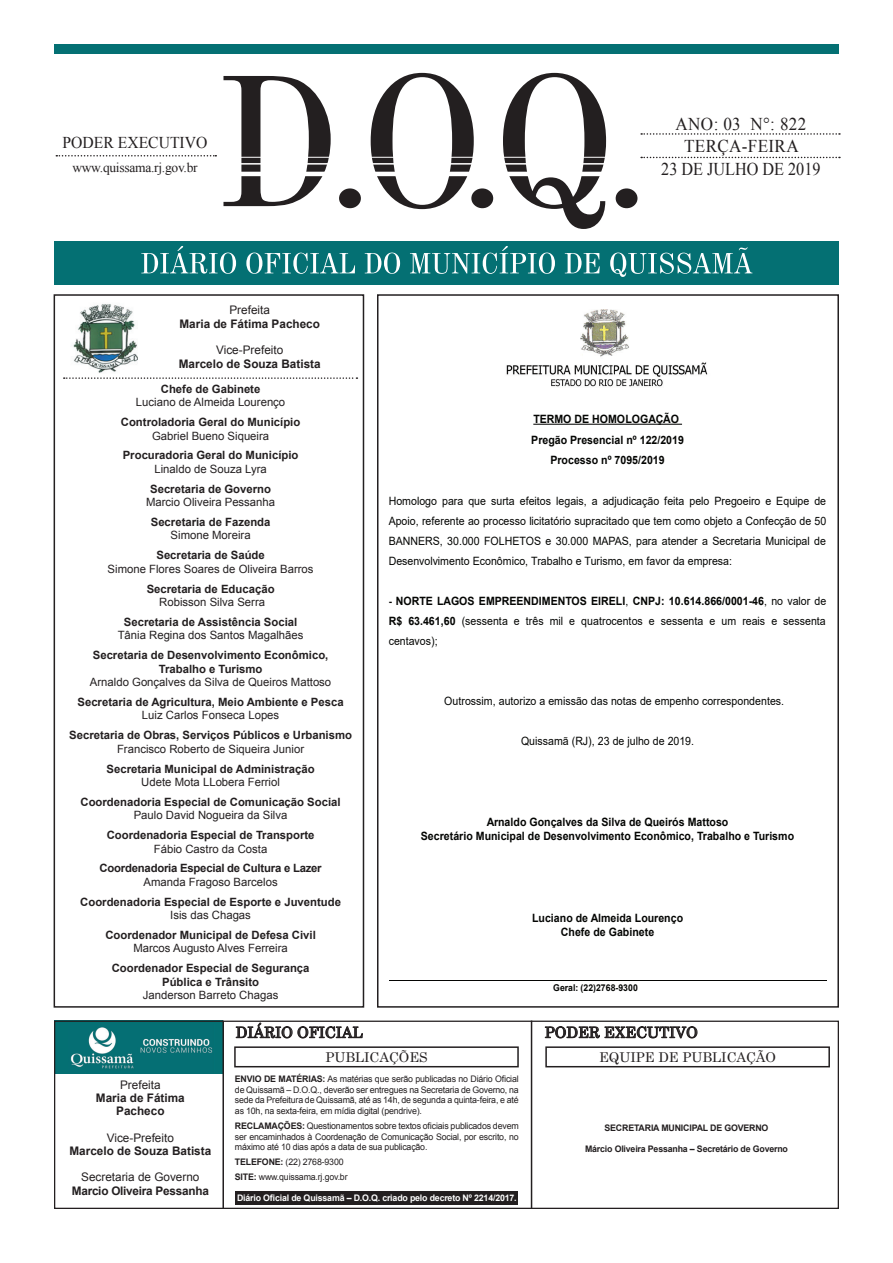
<style>
.page{position:relative;width:893px;height:1263px;background:#fff}
.page>*{position:absolute;margin:0;border:0;box-sizing:border-box;transform-origin:0 0}
.t1{font:18px/22.5px "Times New Roman";letter-spacing:.02em;color:#231f20;text-align:center;scale:.95 1}
.t2{font:16.5px "Times New Roman";color:#231f20;scale:.95 1}
.t3{font:15px "Century";color:#231f20}
.t4{font:13.5px "Century";color:#231f20}
.t5{font:13.5px "Times New Roman";letter-spacing:-.02em;color:#231f20}
.t6{font:700 11.85px/13.4px "Arial";color:#231f20;text-align:center}
.t7{font:11.85px "Arial";color:#231f20}
.t8{font:700 11.85px "Arial";letter-spacing:-.02em;color:#231f20}
.t9{font:11.4px/19.8px "Arial";color:#040503;text-align:justify;scale:.92 1}
.t10{font:700 11.4px/13.5px "Arial";color:#231f20;text-align:center}
.t11{font:11.4px "Arial";color:#231f20}
.t12{font:700 11.4px/20.5px "Arial";color:#040503;text-align:center;scale:.92 1}
.t13{font:700 11.4px "Arial";letter-spacing:-.02em;color:#231f20}
.t14{font:700 9.3px "Arial";color:#040503;scale:.92 1}
.t15{font:9px/10.5px "Arial";letter-spacing:-.02em;color:#231f20;text-align:justify}
.t16{font:700 9px "Arial";letter-spacing:-.02em;color:#231f20}
.t17{font:700 9px "Arial";letter-spacing:-.02em;color:#fff}
.s1{font-weight:700;font-size:10.35px}
.s2{font-weight:700}
</style>
<div class="page">
<div style="left:54px;top:242px;width:785px;height:43px;background:#047073"></div>
<svg style="left:141px;top:246px;width:611px;height:31px"></svg>
<svg style="left:641px;top:133px;width:199px;height:2px"></svg>
<svg style="left:56px;top:155px;width:160px;height:2px"></svg>
<svg style="left:641px;top:157px;width:199px;height:1px"></svg>
<svg style="left:223px;top:73px;width:414px;height:156px"></svg>
<hr style="left:233px;top:172px;width:387px;height:4px;background:#fff">
<hr style="left:233px;top:163px;width:387px;height:2px;background:#fff">
<hr style="left:233px;top:157px;width:387px;height:1px;background:#fff">
<div style="left:54px;top:1021px;width:168px;height:53px;background:#047073"></div>
<div style="left:236px;top:1191px;width:282px;height:13px;background:#231f20"></div>
<img style="left:63px;top:304px;width:75px;height:74px">
<div style="left:54px;top:294px;width:310px;height:714px;border:2px solid #231f20"></div>
<div style="left:377px;top:294px;width:462px;height:714px;border:2px solid #231f20"></div>
<svg style="left:64px;top:377px;width:293px;height:2px"></svg>
<div style="left:54px;top:1020px;width:785px;height:189px;border:1px solid #231f20"></div>
<svg style="left:235px;top:1022px;width:128px;height:17px"></svg>
<svg style="left:544px;top:1026px;width:154px;height:13px"></svg>
<div style="left:234px;top:1046px;width:285px;height:21px;border:2px solid #231f20"></div>
<div style="left:545px;top:1046px;width:285px;height:21px;border:2px solid #231f20"></div>
<hr style="left:531px;top:1020px;width:1px;height:189px;background:#231f20">
<hr style="left:222px;top:1020px;width:2px;height:189px;background:#231f20">
<img style="left:70px;top:1027px;width:143px;height:42px">
<div style="left:54px;top:44px;width:785px;height:9px;background:#047073"></div>
<img style="left:506px;top:310px;width:202px;height:77px">
<hr style="left:533px;top:424px;width:149px;height:1px;background:#040503">
<hr style="left:389px;top:980px;width:437px;height:1px;background:#040503">
<h2 class="t2" style="left:63px;top:131px;width:154px">PODER EXECUTIVO</h2>
<p class="t5" style="left:72px;top:158px;width:127px">www.quissama.rj.gov.br</p>
<h1 class="t1" style="left:661px;top:112px;width:169px">ANO: 03 N°: 822<br>TERÇA-FEIRA<br>23 DE JULHO DE 2019</h1>
<p class="t7" style="left:229px;top:303px;width:42px">Prefeita</p>
<p class="t6" style="left:179px;top:317px;width:142px">Maria de Fátima Pacheco</p>
<p class="t7" style="left:216px;top:342px;width:69px">Vice-Prefeito</p>
<p class="t6" style="left:179px;top:357px;width:143px">Marcelo de Souza Batista</p>
<p class="t10" style="left:161px;top:382px;width:101px">Chefe de Gabinete</p>
<p class="t11" style="left:136px;top:395px;width:151px">Luciano de Almeida Lourenço</p>
<p class="t10" style="left:121px;top:416px;width:181px">Controladoria Geral do Município</p>
<p class="t11" style="left:152px;top:428px;width:119px">Gabriel Bueno Siqueira</p>
<p class="t10" style="left:123px;top:449px;width:177px">Procuradoria Geral do Município</p>
<p class="t11" style="left:154px;top:461px;width:114px">Linaldo de Souza Lyra</p>
<p class="t10" style="left:150px;top:482px;width:122px">Secretaria de Governo</p>
<p class="t11" style="left:146px;top:495px;width:131px">Marcio Oliveira Pessanha</p>
<p class="t10" style="left:151px;top:515px;width:121px">Secretaria de Fazenda</p>
<p class="t11" style="left:171px;top:528px;width:81px">Simone Moreira</p>
<p class="t10" style="left:156px;top:549px;width:110px">Secretaria de Saúde</p>
<p class="t11" style="left:108px;top:561px;width:207px">Simone Flores Soares de Oliveira Barros</p>
<p class="t10" style="left:147px;top:582px;width:129px">Secretaria de Educação</p>
<p class="t11" style="left:159px;top:594px;width:107px">Robisson Silva Serra</p>
<p class="t10" style="left:124px;top:615px;width:175px">Secretaria de Assistência Social</p>
<p class="t11" style="left:118px;top:628px;width:187px">Tânia Regina dos Santos Magalhães</p>
<p class="t10" style="left:93px;top:649px;width:237px">Secretaria de Desenvolvimento Econômico,<br>Trabalho e Turismo</p>
<p class="t11" style="left:90px;top:675px;width:243px">Arnaldo Gonçalves da Silva de Queiros Mattoso</p>
<p class="t10" style="left:77px;top:695px;width:268px">Secretaria de Agricultura, Meio Ambiente e Pesca</p>
<p class="t11" style="left:142px;top:708px;width:139px">Luiz Carlos Fonseca Lopes</p>
<p class="t10" style="left:69px;top:729px;width:284px">Secretaria de Obras, Serviços Públicos e Urbanismo</p>
<p class="t11" style="left:117px;top:741px;width:189px">Francisco Roberto de Siqueira Junior</p>
<p class="t10" style="left:107px;top:762px;width:210px">Secretaria Municipal de Administração</p>
<p class="t11" style="left:141px;top:774px;width:140px">Udete Mota LLobera Ferriol</p>
<p class="t10" style="left:81px;top:795px;width:262px">Coordenadoria Especial de Comunicação Social</p>
<p class="t11" style="left:134px;top:808px;width:155px">Paulo David Nogueira da Silva</p>
<p class="t10" style="left:107px;top:829px;width:209px">Coordenadoria Especial de Transporte</p>
<p class="t11" style="left:154px;top:841px;width:115px">Fábio Castro da Costa</p>
<p class="t13" style="left:100px;top:861px;width:224px">Coordenadoria Especial de Cultura e Lazer</p>
<p class="t11" style="left:144px;top:874px;width:136px">Amanda Fragoso Barcelos</p>
<p class="t10" style="left:80px;top:895px;width:262px">Coordenadoria Especial de Esporte e Juventude</p>
<p class="t11" style="left:170px;top:908px;width:82px">Isis das Chagas</p>
<p class="t10" style="left:105px;top:928px;width:212px">Coordenador Municipal de Defesa Civil</p>
<p class="t11" style="left:133px;top:941px;width:156px">Marcos Augusto Alves Ferreira</p>
<p class="t10" style="left:112px;top:962px;width:199px">Coordenador Especial de Segurança<br>Pública e Trânsito</p>
<p class="t11" style="left:143px;top:988px;width:137px">Janderson Barreto Chagas</p>
<p class="t12" style="left:531px;top:409px;width:167px">TERMO DE HOMOLOGAÇÃO<br>Pregão Presencial nº 122/2019<br>Processo nº 7095/2019</p>
<p class="t9" style="left:389px;top:492px;width:477px">Homologo para que surta efeitos legais, a adjudicação feita pelo Pregoeiro e Equipe de Apoio, referente ao processo licitatório supracitado que tem como objeto a Confecção de 50<br>BANNERS, 30.000 FOLHETOS e 30.000 MAPAS, para atender a Secretaria Municipal de Desenvolvimento Econômico, Trabalho e Turismo, em favor da empresa:</p>
<p class="t9" style="left:389px;top:592px;width:477px;line-height:20.2px"><span class="s1">-</span> <span class="s2">NORTE LAGOS EMPREENDIMENTOS EIRELI</span>, <span class="s2">CNPJ: 10.614.866/0001-46</span>, no valor de <span class="s2">R$ 63.461,60</span> (sessenta e três mil e quatrocentos e sessenta e um reais e sessenta centavos);</p>
<p class="t9" style="left:389px;top:497px;width:477px"><span class="s2">R$ 63.461,60</span> (sessenta e três mil e quatrocentos e sessenta e um reais e sessenta centavos);</p>
<p class="t9" style="left:521px;top:617px;width:190px">Quissamã (RJ), 23 de julho de 2019.</p>
<p class="t9" style="left:444px;top:692px;width:371px">Outrossim, autorizo a emissão das notas de empenho correspondentes.</p>
<p class="t9" style="left:521px;top:732px;width:190px">Quissamã (RJ), 23 de julho de 2019.</p>
<p class="t12" style="left:487px;top:697px;width:264px">Arnaldo Gonçalves da Silva de Queirós Mattoso</p>
<p class="t12" style="left:561px;top:807px;width:103px">Chefe de Gabinete</p>
<p class="t12" style="left:421px;top:815px;width:407px;line-height:13.8px">Arnaldo Gonçalves da Silva de Queirós Mattoso<br>Secretário Municipal de Desenvolvimento Econômico, Trabalho e Turismo</p>
<p class="t12" style="left:532px;top:911px;width:166px;line-height:13.8px">Luciano de Almeida Lourenço<br>Chefe de Gabinete</p>
<p class="t14" style="left:553px;top:982px;width:93px">Geral: (22)2768-9300</p>
<p class="t7" style="left:120px;top:1076px;width:42px">Prefeita</p>
<p class="t6" style="left:96px;top:1091px;width:90px">Maria de Fátima<br>Pacheco</p>
<p class="t7" style="left:107px;top:1130px;width:69px">Vice-Prefeito</p>
<p class="t6" style="left:69px;top:1144px;width:143px">Marcelo de Souza Batista</p>
<p class="t7" style="left:81px;top:1169px;width:120px">Secretaria de Governo</p>
<p class="t8" style="left:72px;top:1183px;width:139px">Marcio Oliveira Pessanha</p>
<h3 class="t3" style="left:236px;top:1020px;width:128px">DIÁRIO OFICIAL</h3>
<h3 class="t3" style="left:545px;top:1020px;width:155px">PODER EXECUTIVO</h3>
<p class="t4" style="left:325px;top:1046px;width:104px">PUBLICAÇÕES</p>
<p class="t4" style="left:599px;top:1046px;width:178px">EQUIPE DE PUBLICAÇÃO</p>
<p class="t15" style="left:235px;top:1074px;width:285px"><span class="s2">ENVIO DE MATÉRIAS:</span> As matérias que serão publicadas no Diário Oficial de Quissamã – D.O.Q., deverão ser entregues na Secretaria de Governo, na sede da Prefeitura de Quissamã, até as 14h, de segunda a quinta-feira, e até as 10h, na sexta-feira, em mídia digital (pendrive).</p>
<p class="t15" style="left:235px;top:1121px;width:285px"><span class="s2">RECLAMAÇÕES:</span> Questionamentos sobre textos oficiais publicados devem ser encaminhados à Coordenação de Comunicação Social, por escrito, no máximo até 10 dias após a data de sua publicação.</p>
<p class="t15" style="left:235px;top:1154px;width:114px;line-height:15px"><span class="s2">TELEFONE:</span> (22) 2768-9300<br><span class="s2">SITE:</span> www.quissama.rj.gov.br</p>
<p class="t17" style="left:237px;top:1192px;width:281px">Diário Oficial de Quissamã – D.O.Q. criado pelo decreto Nº 2214/2017.</p>
<p class="t16" style="left:605px;top:1122px;width:165px">SECRETARIA MUNICIPAL DE GOVERNO</p>
<p class="t16" style="left:585px;top:1143px;width:204px">Márcio Oliveira Pessanha – Secretário de Governo</p>
</div>
